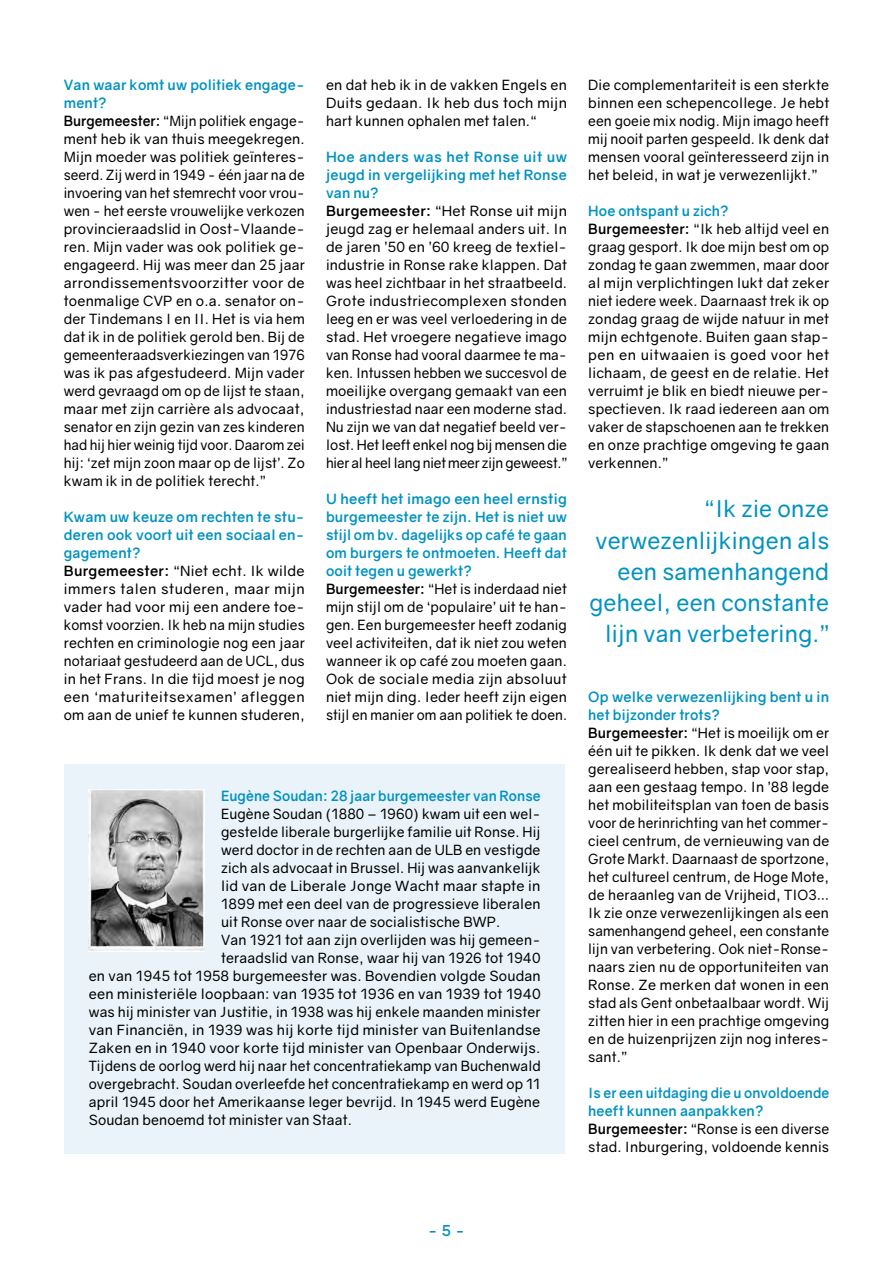
<style>
.page{position:relative;width:893px;height:1263px;background:#fff}
.page>*{position:absolute;margin:0;border:0;box-sizing:border-box;transform-origin:0 0}
.t1{font:23.1px/31.2px "Gravity";letter-spacing:.01em;color:#0092bf;text-align:right}
.t2{font:700 15px "Gravity";color:#0092bf}
.t3{font:14.1px/18px "Gravity";letter-spacing:.01em;color:#000}
.t4{font:14.1px/18px "Gravity";letter-spacing:.01em;color:#000;scale:.96 1}
.t5{font:700 14.1px/18px "Gravity";letter-spacing:.005em;color:#0092bf;scale:.96 1}
.t6{font:700 14.1px "Gravity";letter-spacing:.005em;color:#0092bf}
.s1{font-weight:700;color:#0092bf}
.s2{font-weight:700}
.s3{color:#000}
.s4{font-weight:400;color:#000}
</style>
<div class="page">
<div style="left:64px;top:763px;width:501px;height:390px;background:#e9f3f9"></div>
<img style="left:89px;top:790px;width:115px;height:162px">
<p class="t4" style="left:64px;top:76px;width:253px"><span class="s1">Van waar komt uw politiek engage&shy;ment?<br></span><span class="s2">Burgemeester:</span> “Mijn politiek engage&shy;ment heb ik van thuis meegekregen.<br>Mijn moeder was politiek geïnteres&shy;seerd. Zij werd in 1949 - één jaar na de invoering van het stemrecht voor vrou&shy;wen - het eerste vrouwelijke verkozen provincieraadslid in Oost-Vlaande&shy;ren. Mijn vader was ook politiek ge&shy;ëngageerd. Hij was meer dan 25 jaar arrondissementsvoorzitter voor de toenmalige CVP en o.a. senator on&shy;der Tindemans I en II. Het is via hem dat ik in de politiek gerold ben. Bij de gemeenteraadsverkiezingen van 1976 was ik pas afgestudeerd. Mijn vader werd gevraagd om op de lijst te staan, maar met zijn carrière als advocaat, senator en zijn gezin van zes kinderen had hij hier weinig tijd voor. Daarom zei hij: ‘zet mijn zoon maar op de lijst’. Zo kwam ik in de politiek terecht.”</p>
<p class="t3" style="left:64px;top:508px;width:243px"><span class="s1">Kwam uw keuze om rechten te stu&shy;deren ook voort uit een sociaal en&shy;gagement?<br></span><span class="s2">Burgemeester:</span> “Niet echt. Ik wilde immers talen studeren, maar mijn vader had voor mij een andere toe&shy;komst voorzien. Ik heb na mijn studies rechten en criminologie nog een jaar notariaat gestudeerd aan de UCL, dus in het Frans. In die tijd moest je nog een ‘maturiteitsexamen’ afleggen om aan de unief te kunnen studeren,</p>
<p class="t3" style="left:326px;top:76px;width:243px;text-align:justify">en dat heb ik in de vakken Engels en Duits gedaan. Ik heb dus toch mijn hart kunnen ophalen met talen.“</p>
<p class="t3" style="left:326px;top:148px;width:243px"><span class="s1">Hoe anders was het Ronse uit uw jeugd in vergelijking met het Ronse van nu?<br></span><span class="s2">Burgemeester:</span> “Het Ronse uit mijn jeugd zag er helemaal anders uit. In de jaren ’50 en ’60 kreeg de textiel&shy;industrie in Ronse rake klappen. Dat was heel zichtbaar in het straatbeeld.<br>Grote industriecomplexen stonden leeg en er was veel verloedering in de stad. Het vroegere negatieve imago van Ronse had vooral daarmee te ma&shy;ken. Intussen hebben we succesvol de moeilijke overgang gemaakt van een industriestad naar een moderne stad.<br>Nu zijn we van dat negatief beeld ver&shy;lost. Het leeft enkel nog bij mensen die hier al heel lang niet meer zijn geweest.”</p>
<p class="t3" style="left:326px;top:490px;width:243px"><span class="s1">U heeft het imago een heel ernstig burgemeester te zijn. Het is niet uw stijl om bv. dagelijks op café te gaan om burgers te ontmoeten. Heeft dat ooit tegen u gewerkt?<br></span><span class="s2">Burgemeester:</span> “Het is inderdaad niet mijn stijl om de ‘populaire’ uit te han&shy;gen. Een burgemeester heeft zodanig veel activiteiten, dat ik niet zou weten wanneer ik op café zou moeten gaan.<br>Ook de sociale media zijn absoluut niet mijn ding. Ieder heeft zijn eigen stijl en manier om aan politiek te doen.</p>
<p class="t6" style="left:221px;top:787px;width:321px">Eugène Soudan: 28 jaar burgemeester van Ronse</p>
<p class="t3" style="left:221px;top:804px;width:321px">Eugène Soudan (1880 – 1960) kwam uit een wel-</p>
<p class="t3" style="left:221px;top:822px;width:321px">gestelde liberale burgerlijke familie uit Ronse. Hij</p>
<p class="t3" style="left:221px;top:840px;width:321px">werd doctor in de rechten aan de ULB en vestigde</p>
<p class="t3" style="left:221px;top:858px;width:321px">zich als advocaat in Brussel. Hij was aanvankelijk</p>
<p class="t3" style="left:221px;top:876px;width:321px">lid van de Liberale Jonge Wacht maar stapte in</p>
<p class="t3" style="left:221px;top:894px;width:321px">1899 met een deel van de progressieve liberalen</p>
<p class="t3" style="left:221px;top:912px;width:281px">uit Ronse over naar de socialistische BWP.</p>
<p class="t3" style="left:221px;top:930px;width:321px">Van 1921 tot aan zijn overlijden was hij gemeen-</p>
<p class="t3" style="left:221px;top:948px;width:321px">teraadslid van Ronse, waar hij van 1926 tot 1940</p>
<p class="t3" style="left:89px;top:966px;width:453px">en van 1945 tot 1958 burgemeester was. Bovendien volgde Soudan</p>
<p class="t3" style="left:89px;top:984px;width:454px">een ministeriële loopbaan: van 1935 tot 1936 en van 1939 tot 1940</p>
<p class="t3" style="left:89px;top:1002px;width:453px">was hij minister van Justitie, in 1938 was hij enkele maanden minister</p>
<p class="t3" style="left:89px;top:1020px;width:453px">van Financiën, in 1939 was hij korte tijd minister van Buitenlandse</p>
<p class="t3" style="left:89px;top:1038px;width:453px">Zaken en in 1940 voor korte tijd minister van Openbaar Onderwijs.</p>
<p class="t3" style="left:89px;top:1056px;width:454px">Tijdens de oorlog werd hij naar het concentratiekamp van Buchenwald</p>
<p class="t3" style="left:89px;top:1074px;width:453px">overgebracht. Soudan overleefde het concentratiekamp en werd op 11</p>
<p class="t3" style="left:89px;top:1092px;width:453px">april 1945 door het Amerikaanse leger bevrijd. In 1945 werd Eugène</p>
<p class="t3" style="left:89px;top:1110px;width:265px">Soudan benoemd tot minister van Staat.</p>
<p class="t3" style="left:588px;top:76px;width:243px;text-align:justify">Die complementariteit is een sterkte binnen een schepencollege. Je hebt een goeie mix nodig. Mijn imago heeft mij nooit parten gespeeld. Ik denk dat mensen vooral geïnteresseerd zijn in het beleid, in wat je verwezenlijkt.”</p>
<p class="t3" style="left:588px;top:202px;width:243px"><span class="s1">Hoe ontspant u zich?<br></span><span class="s2">Burgemeester:</span> “Ik heb altijd veel en graag gesport. Ik doe mijn best om op zondag te gaan zwemmen, maar door al mijn verplichtingen lukt dat zeker niet iedere week. Daarnaast trek ik op zondag graag de wijde natuur in met mijn echtgenote. Buiten gaan stap&shy;pen en uitwaaien is goed voor het lichaam, de geest en de relatie. Het verruimt je blik en biedt nieuwe per&shy;spectieven. Ik raad iedereen aan om vaker de stapschoenen aan te trekken en onze prachtige omgeving te gaan verkennen.”</p>
<h1 class="t1" style="left:589px;top:493px;width:241px">“Ik zie onze verwezenlijkingen als een samenhangend geheel, een constante lijn van verbetering.”</h1>
<p class="t3" style="left:588px;top:688px;width:243px"><span class="s1">Op welke verwezenlijking bent u in het bijzonder trots?<br></span><span class="s2">Burgemeester:</span> “Het is moeilijk om er één uit te pikken. Ik denk dat we veel gerealiseerd hebben, stap voor stap, aan een gestaag tempo. In ’88 legde het mobiliteitsplan van toen de basis voor de herinrichting van het commer&shy;cieel centrum, de vernieuwing van de Grote Markt. Daarnaast de sportzone, het cultureel centrum, de Hoge Mote, de heraanleg van de Vrijheid, TIO3… Ik zie onze verwezenlijkingen als een samenhangend geheel, een constante lijn van verbetering. Ook niet-Ronse&shy;naars zien nu de opportuniteiten van Ronse. Ze merken dat wonen in een stad als Gent onbetaalbaar wordt. Wij zitten hier in een prachtige omgeving en de huizenprijzen zijn nog interes&shy;sant.”</p>
<p class="t5" style="left:588px;top:1084px;width:253px">Is er een uitdaging die u onvoldoende heeft kunnen aanpakken?<br><span class="s3">Burgemeester:</span> <span class="s4">“Ronse is een diverse stad. Inburgering, voldoende kennis</span></p>
<p class="t2" style="left:428px;top:1221px;width:38px">- 5 -</p>
</div>
